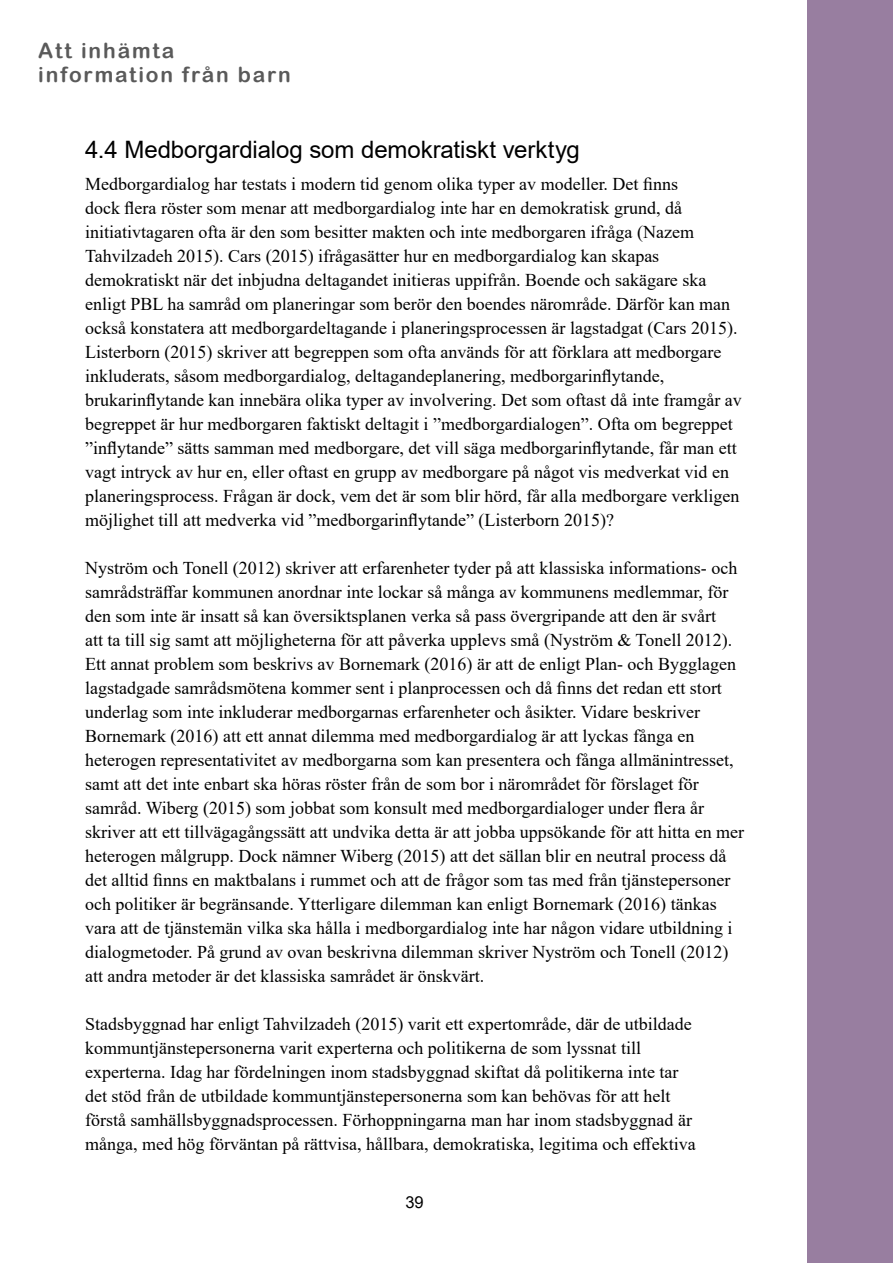
<style>
.page{position:relative;width:893px;height:1263px;background:#fff}
.page>*{position:absolute;margin:0;border:0;box-sizing:border-box;transform-origin:0 0}
.Rubrik_2_1{font:24px "Arial";letter-spacing:-.005em;color:#000}
.Brödtext_EXJobb{font:21px/24px "Arial Rounded MT Bold";letter-spacing:.09em;color:#5a5a5a}
.Brödtext_EXJobb-2{font:18px/24px "Times New Roman";color:#000}
.t1{font:16.5px "Arial";color:#000}
</style>
<div class="page">
<div style="left:808px;top:0;width:85px;height:1263px;background:#987ea0"></div>
<p class="Brödtext_EXJobb" style="left:38px;top:38px;width:254px">Att inhämta information från barn</p>
<p class="Rubrik_2_1" style="left:85px;top:133px;width:496px">4.4 Medborgardialog som demokratiskt verktyg</p>
<p class="Brödtext_EXJobb-2" style="left:85px;top:172px;width:658px">Medborgardialog har testats i modern tid genom olika typer av modeller. Det finns<br>dock flera röster som menar att medborgardialog inte har en demokratisk grund, då initiativtagaren ofta är den som besitter makten och inte medborgaren ifråga (Nazem Tahvilzadeh 2015). Cars (2015) ifrågasätter hur en medborgardialog kan skapas demokratiskt när det inbjudna deltagandet initieras uppifrån. Boende och sakägare ska enligt PBL ha samråd om planeringar som berör den boendes närområde. Därför kan man också konstatera att medborgardeltagande i planeringsprocessen är lagstadgat (Cars 2015).<br>Listerborn (2015) skriver att begreppen som ofta används för att förklara att medborgare inkluderats, såsom medborgardialog, deltagandeplanering, medborgarinflytande, brukarinflytande kan innebära olika typer av involvering. Det som oftast då inte framgår av begreppet är hur medborgaren faktiskt deltagit i ”medborgardialogen”. Ofta om begreppet ”inflytande” sätts samman med medborgare, det vill säga medborgarinflytande, får man ett vagt intryck av hur en, eller oftast en grupp av medborgare på något vis medverkat vid en planeringsprocess. Frågan är dock, vem det är som blir hörd, får alla medborgare verkligen möjlighet till att medverka vid ”medborgarinflytande” (Listerborn 2015)?</p>
<p class="Brödtext_EXJobb-2" style="left:85px;top:556px;width:661px">Nyström och Tonell (2012) skriver att erfarenheter tyder på att klassiska informations- och samrådsträffar kommunen anordnar inte lockar så många av kommunens medlemmar, för den som inte är insatt så kan översiktsplanen verka så pass övergripande att den är svårt<br>att ta till sig samt att möjligheterna för att påverka upplevs små (Nyström &amp; Tonell 2012).<br>Ett annat problem som beskrivs av Bornemark (2016) är att de enligt Plan- och Bygglagen lagstadgade samrådsmötena kommer sent i planprocessen och då finns det redan ett stort underlag som inte inkluderar medborgarnas erfarenheter och åsikter. Vidare beskriver Bornemark (2016) att ett annat dilemma med medborgardialog är att lyckas fånga en heterogen representativitet av medborgarna som kan presentera och fånga allmänintresset, samt att det inte enbart ska höras röster från de som bor i närområdet för förslaget för samråd. Wiberg (2015) som jobbat som konsult med medborgardialoger under flera år skriver att ett tillvägagångssätt att undvika detta är att jobba uppsökande för att hitta en mer heterogen målgrupp. Dock nämner Wiberg (2015) att det sällan blir en neutral process då det alltid finns en maktbalans i rummet och att de frågor som tas med från tjänstepersoner och politiker är begränsande. Ytterligare dilemman kan enligt Bornemark (2016) tänkas vara att de tjänstemän vilka ska hålla i medborgardialog inte har någon vidare utbildning i dialogmetoder. På grund av ovan beskrivna dilemman skriver Nyström och Tonell (2012) att andra metoder är det klassiska samrådet är önskvärt.</p>
<p class="Brödtext_EXJobb-2" style="left:85px;top:1012px;width:612px">Stadsbyggnad har enligt Tahvilzadeh (2015) varit ett expertområde, där de utbildade kommuntjänstepersonerna varit experterna och politikerna de som lyssnat till experterna. Idag har fördelningen inom stadsbyggnad skiftat då politikerna inte tar det stöd från de utbildade kommuntjänstepersonerna som kan behövas för att helt förstå samhällsbyggnadsprocessen. Förhoppningarna man har inom stadsbyggnad är många, med hög förväntan på rättvisa, hållbara, demokratiska, legitima och effektiva</p>
<p class="t1" style="left:405px;top:1190px;width:20px">39</p>
</div>
